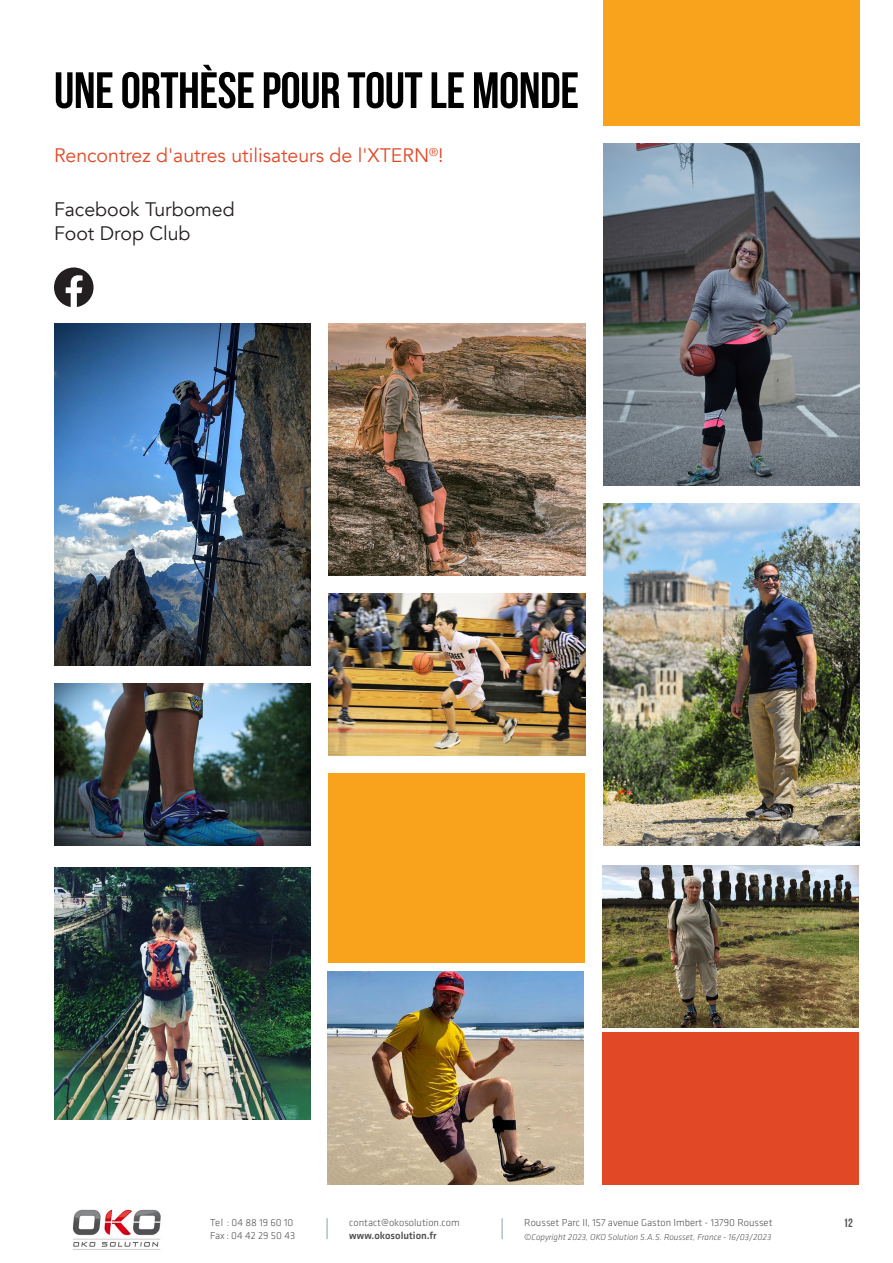
<style>
.page{position:relative;width:893px;height:1263px;background:#fff}
.page>*{position:absolute;margin:0;border:0;box-sizing:border-box;transform-origin:0 0}
.Heading{font:700 51px "Bebas Neue";letter-spacing:-.01em;color:#000}
.Body_text_infographi{font:19.5px "Avenir";color:#e14825}
.Body_text_infographi-2{font:19.5px/24px "Avenir";color:#231f20}
.t1{font:700 12px "Bebas Neue";color:#535353}
.t2{font:300 10.5px "Klavika";color:#535353}
.t3{font:500 10.5px "Klavika";color:#535353}
.t4{font:italic 300 9px "Klavika";color:#535353}
</style>
<div class="page">
<svg style="left:327px;top:1218px;width:1px;height:21px"></svg>
<svg style="left:502px;top:1218px;width:1px;height:21px"></svg>
<img style="left:73px;top:1209px;width:88px;height:41px">
<img style="left:328px;top:593px;width:257px;height:162px">
<img style="left:54px;top:323px;width:256px;height:342px">
<img style="left:603px;top:503px;width:257px;height:342px">
<img style="left:54px;top:683px;width:256px;height:162px">
<img style="left:603px;top:143px;width:257px;height:342px">
<img style="left:602px;top:865px;width:257px;height:162px">
<img style="left:328px;top:323px;width:257px;height:252px">
<img style="left:327px;top:971px;width:257px;height:213px">
<img style="left:54px;top:867px;width:256px;height:252px">
<div style="left:328px;top:773px;width:257px;height:189px;background:#f9a21c"></div>
<div style="left:603px;top:0;width:257px;height:125px;background:#f9a21c"></div>
<div style="left:602px;top:1032px;width:257px;height:152px;background:#e14825"></div>
<svg style="left:54px;top:267px;width:40px;height:40px"></svg>
<p class="Heading" style="left:54px;top:62px;width:527px">UNE ORTHÈSE POUR TOUT LE MONDE</p>
<p class="Body_text_infographi" style="left:54px;top:144px;width:391px">Rencontrez d'autres utilisateurs de l'XTERN<sup>®</sup>!</p>
<p class="Body_text_infographi-2" style="left:54px;top:198px;width:182px">Facebook Turbomed<br>Foot Drop Club</p>
<p class="t2" style="left:524px;top:1216px;width:250px">Rousset Parc II, 157 avenue Gaston Imbert - 13790 Rousset</p>
<p class="t4" style="left:524px;top:1231px;width:249px">©Copyright 2023, OKO Solution S.A.S. Rousset, France - 16/03/2023</p>
<p class="t2" style="left:210px;top:1216px;width:85px">Tel : 04 88 19 60 10</p>
<p class="t1" style="left:843px;top:1216px;width:11px">12</p>
<p class="t2" style="left:210px;top:1229px;width:87px">Fax : 04 42 29 50 43</p>
<p class="t2" style="left:349px;top:1216px;width:112px">contact@okosolution.com</p>
<p class="t3" style="left:349px;top:1228px;width:89px">www.okosolution.fr</p>
</div>
